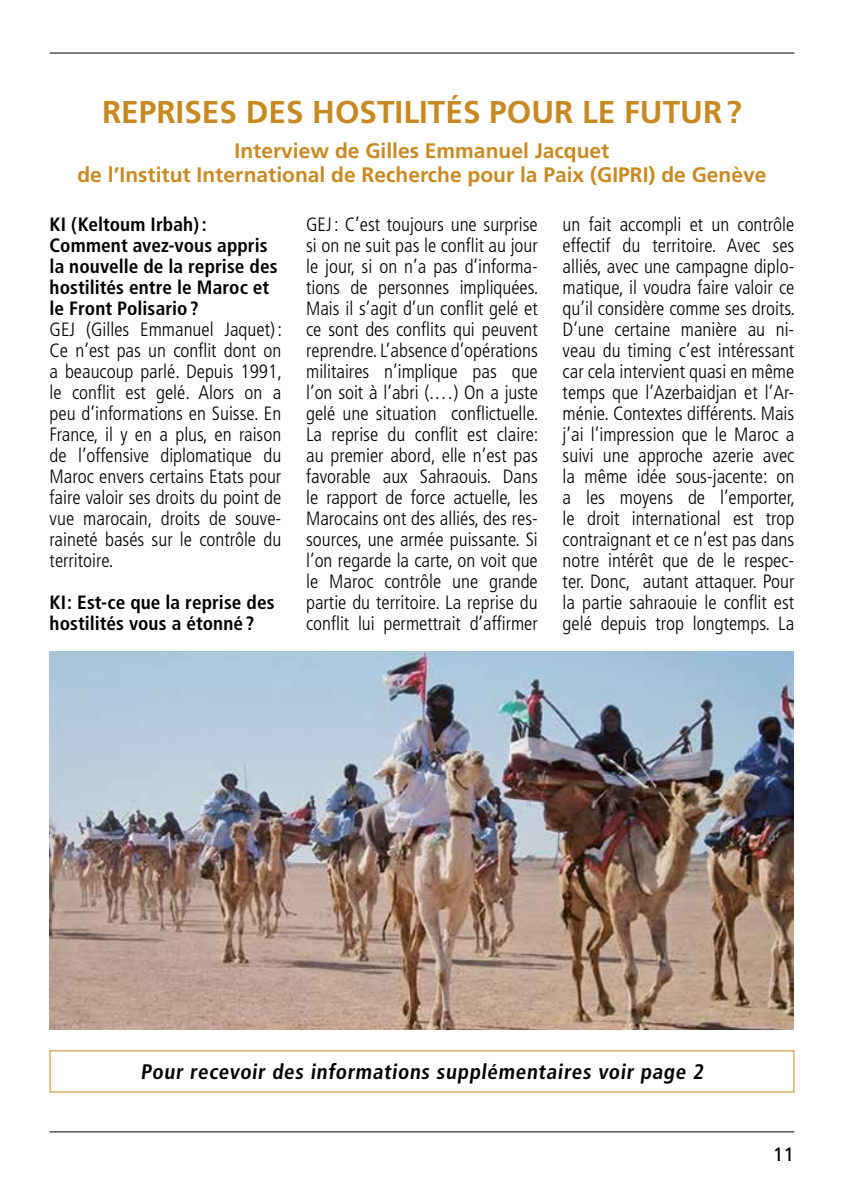
<style>
.page{position:relative;width:844px;height:1191px;background:#fff}
.page>*{position:absolute;margin:0;border:0;box-sizing:border-box;transform-origin:0 0}
.t1{font:700 31.5px "Frutiger";color:#c78a22}
.t2{font:700 21px/24.5px "Frutiger";color:#c78a22;text-align:center}
.t3{font:700 condensed 21px "Frutiger";color:#000}
.t4{font:300 condensed 19.25px/21px "Frutiger";color:#000;text-align:justify}
.t5{font:700 condensed 19.25px/21px "Frutiger";letter-spacing:.005em;color:#000}
.t6{font:19.25px "Frutiger";color:#000}
</style>
<div class="page">
<hr style="left:50px;top:1131px;width:744px;height:1px;background:#000">
<hr style="left:50px;top:53px;width:744px;height:1px;background:#000">
<img style="left:50px;top:651px;width:743px;height:378px">
<h1 class="t1" style="left:102px;top:93px;width:641px">REPRISES DES HOSTILITÉS POUR LE FUTUR?</h1>
<p class="t2" style="left:77px;top:138px;width:690px">Interview de Gilles Emmanuel Jacquet<br>de l’Institut International de Recherche pour la Paix (GIPRI) de Genève</p>
<p class="t5" style="left:50px;top:214px;width:229px">KI (Keltoum Irbah):<br>Comment avez-vous appris la nouvelle de la reprise des hostilités entre le Maroc et le Front Polisario?</p>
<p class="t4" style="left:50px;top:319px;width:234px">GEJ (Gilles Emmanuel Jaquet):<br>Ce n’est pas un conflit dont on a beaucoup parlé. Depuis 1991, le conflit est gelé. Alors on a peu d’informations en Suisse. En France, il y en a plus, en raison de l’offensive diplomatique du Maroc envers certains Etats pour faire valoir ses droits du point de vue marocain, droits de souve&shy;raineté basés sur le contrôle du territoire.</p>
<p class="t5" style="left:50px;top:592px;width:226px">KI: Est-ce que la reprise des hostilités vous a étonné ?</p>
<p class="t4" style="left:306px;top:214px;width:234px">GEJ: C’est toujours une surprise si on ne suit pas le conflit au jour le jour, si on n’a pas d’informa&shy;tions de personnes impliquées.<br>Mais il s’agit d’un conflit gelé et ce sont des conflits qui peuvent reprendre. L’absence d’opérations militaires n’implique pas que l’on soit à l’abri (.…) On a juste gelé une situation conflictuelle.<br>La reprise du conflit est claire: au premier abord, elle n’est pas favorable aux Sahraouis. Dans le rapport de force actuelle, les Marocains ont des alliés, des res&shy;sources, une armée puissante. Si l’on regarde la carte, on voit que le Maroc contrôle une grande partie du territoire. La reprise du conflit lui permettrait d’affirmer</p>
<p class="t4" style="left:562px;top:214px;width:234px">un fait accompli et un contrôle effectif du territoire. Avec ses alliés, avec une campagne diplo&shy;matique, il voudra faire valoir ce qu’il considère comme ses droits.<br>D’une certaine manière au ni&shy;veau du timing c’est intéressant car cela intervient quasi en même temps que l’Azerbaidjan et l’Ar&shy;ménie. Contextes différents. Mais j’ai l’impression que le Maroc a suivi une approche azerie avec la même idée sous-jacente: on a les moyens de l’emporter, le droit international est trop contraignant et ce n’est pas dans notre intérêt que de le respec&shy;ter. Donc, autant attaquer. Pour la partie sahraouie le conflit est gelé depuis trop longtemps. La</p>
<p class="t3" style="left:140px;top:1059px;width:567px">Pour recevoir des informations supplémentaires voir page 2</p>
<p class="t6" style="left:772px;top:1142px;width:23px">11</p>
</div>
